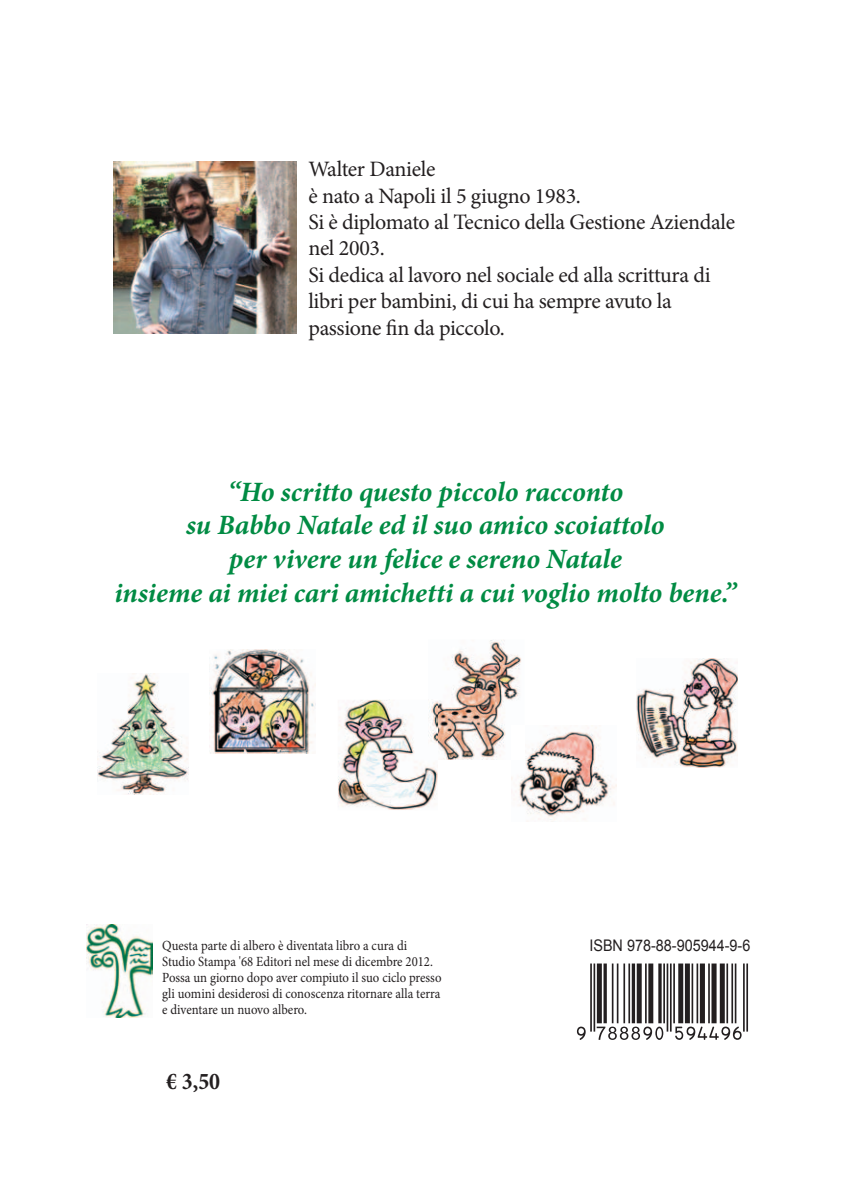
<style>
.page{position:relative;width:851px;height:1191px;background:#fff}
.page>*{position:absolute;margin:0;border:0;box-sizing:border-box;transform-origin:0 0}
.t1{font:italic 700 28px/33.6px "Minion Pro";letter-spacing:-.005em;color:#008b43;text-align:center}
.t2{font:700 24px "Minion Pro";color:#231f20;scale:.91 1}
.t3{font:22px/26.4px "Minion Pro";letter-spacing:-.015em;color:#231f20}
.t4{font:16px "Arial";color:#231f20;scale:.9 1}
.t5{font:14px/16px "Minion Pro";color:#231f20;scale:.91 1}
</style>
<div class="page">
<img style="left:97px;top:674px;width:91px;height:120px">
<img style="left:636px;top:658px;width:101px;height:110px">
<img style="left:209px;top:649px;width:106px;height:104px">
<img style="left:338px;top:699px;width:99px;height:111px">
<img style="left:437px;top:640px;width:84px;height:120px">
<img style="left:428px;top:699px;width:9px;height:61px">
<img style="left:511px;top:726px;width:105px;height:94px">
<img style="left:113px;top:161px;width:183px;height:173px">
<img style="left:87px;top:924px;width:65px;height:93px">
<h3 class="t3" style="left:308px;top:158px;width:428px">Walter Daniele<br>è nato a Napoli il 5 giugno 1983.<br>Si è diplomato al Tecnico della Gestione Aziendale nel 2003.<br>Si dedica al lavoro nel sociale ed alla scrittura di libri per bambini, di cui ha sempre avuto la passione fin da piccolo.</h3>
<h1 class="t1" style="left:114px;top:477px;width:623px">“Ho scritto questo piccolo racconto<br>su Babbo Natale ed il suo amico scoiattolo<br>per vivere un felice e sereno Natale<br>insieme ai miei cari amichetti a cui voglio molto bene.”</h1>
<p class="t5" style="left:162px;top:939px;width:308px">Questa parte di albero è diventata libro a cura di Studio Stampa '68 Editori nel mese di dicembre 2012.<br>Possa un giorno dopo aver compiuto il suo ciclo presso gli uomini desiderosi di conoscenza ritornare alla terra e diventare un nuovo albero.</p>
<p class="t4" style="left:589px;top:937px;width:180px">ISBN 978-88-905944-9-6</p>
<h2 class="t2" style="left:166px;top:1072px;width:61px">€ 3,50</h2>
</div>
